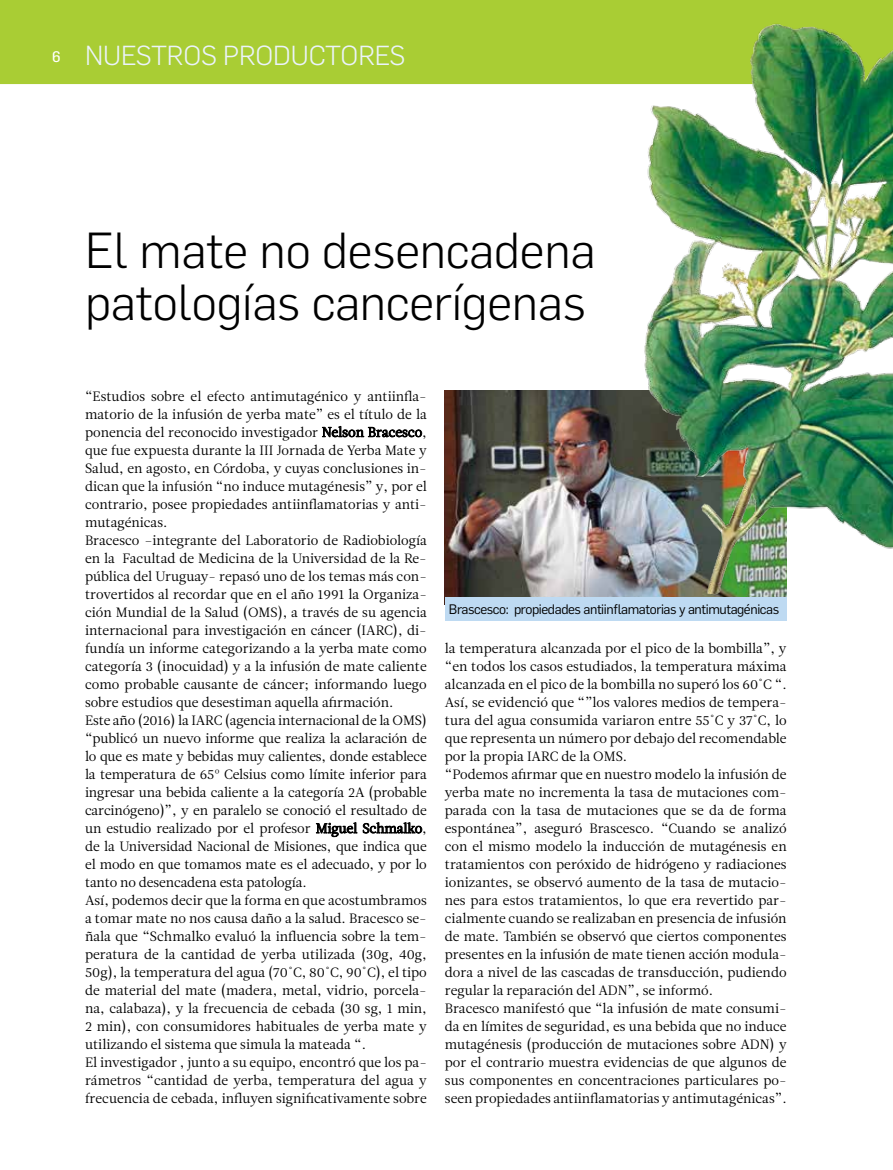
<style>
.page{position:relative;width:893px;height:1170px;background:#fff}
.page>*{position:absolute;margin:0;border:0;box-sizing:border-box;transform-origin:0 0}
.t1{font:300 49.65px/52.5px "Flama";letter-spacing:-.005em;color:#000}
.t2{font:300 27px "Flama";letter-spacing:-.005em;color:#ebf3fb}
.t3{font:13.5px/18px "Leitura News Roman 1";color:#000}
.t4{font:13.5px "Flama";letter-spacing:-.03em;color:#000}
.s1{font-family:"Flama Basic";font-weight:400;font-size:15px;color:#fff}
</style>
<div class="page">
<div style="left:0;top:0;width:893px;height:84px;background:#a9cd34"></div>
<svg style="left:322px;top:426px;width:100px;height:11px"></svg>
<svg style="left:316px;top:822px;width:106px;height:15px"></svg>
<img style="left:445px;top:390px;width:342px;height:207px">
<div style="left:445px;top:597px;width:342px;height:24px;background:#bedaf2"></div>
<img style="left:601px;top:11px;width:292px;height:582px">
<h2 class="t2" style="left:52px;top:37px;width:355px"><span class="s1">6</span> NUESTROS PRODUCTORES</h2>
<h1 class="t1" style="left:85px;top:221px;width:512px">El mate no desencadena patologías cancerígenas</h1>
<p class="t3" style="left:85px;top:387px;width:343px">“Estudios sobre el efecto antimutagénico y antiinfla&shy;matorio de la infusión de yerba mate” es el título de la ponencia del reconocido investigador Nelson Bracesco, que fue expuesta durante la III Jornada de Yerba Mate y Salud, en agosto, en Córdoba, y cuyas conclusiones in&shy;dican que la infusión “no induce mutagénesis” y, por el contrario, posee propiedades antiinflamatorias y anti&shy;mutagénicas.<br>Bracesco –integrante del Laboratorio de Radiobiología en la Facultad de Medicina de la Universidad de la Re&shy;pública del Uruguay- repasó uno de los temas más con&shy;trovertidos al recordar que en el año 1991 la Organiza&shy;ción Mundial de la Salud (OMS), a través de su agencia internacional para investigación en cáncer (IARC), di&shy;fundía un informe categorizando a la yerba mate como categoría 3 (inocuidad) y a la infusión de mate caliente como probable causante de cáncer; informando luego sobre estudios que desestiman aquella afirmación.<br>Este año (2016) la IARC (agencia internacional de la OMS) “publicó un nuevo informe que realiza la aclaración de lo que es mate y bebidas muy calientes, donde establece la temperatura de 65º Celsius como límite inferior para ingresar una bebida caliente a la categoría 2A (probable carcinógeno)”, y en paralelo se conoció el resultado de un estudio realizado por el profesor Miguel Schmalko, de la Universidad Nacional de Misiones, que indica que el modo en que tomamos mate es el adecuado, y por lo tanto no desencadena esta patología.<br>Así, podemos decir que la forma en que acostumbramos a tomar mate no nos causa daño a la salud. Bracesco se&shy;ñala que “Schmalko evaluó la influencia sobre la tem&shy;peratura de la cantidad de yerba utilizada (30g, 40g, 50g), la temperatura del agua (70°C, 80°C, 90°C), el tipo de material del mate (madera, metal, vidrio, porcela&shy;na, calabaza), y la frecuencia de cebada (30 sg, 1 min, 2 min), con consumidores habituales de yerba mate y utilizando el sistema que simula la mateada “.<br>El investigador , junto a su equipo, encontró que los pa&shy;rámetros “cantidad de yerba, temperatura del agua y frecuencia de cebada, influyen significativamente sobre</p>
<p class="t4" style="left:449px;top:600px;width:332px">Brascesco: propiedades antiinflamatorias y antimutagénicas</p>
<p class="t3" style="left:445px;top:639px;width:343px">la temperatura alcanzada por el pico de la bombilla”, y “en todos los casos estudiados, la temperatura máxima alcanzada en el pico de la bombilla no superó los 60°C “.<br>Así, se evidenció que “”los valores medios de tempera&shy;tura del agua consumida variaron entre 55°C y 37°C, lo que representa un número por debajo del recomendable por la propia IARC de la OMS.<br>“Podemos afirmar que en nuestro modelo la infusión de yerba mate no incrementa la tasa de mutaciones com&shy;parada con la tasa de mutaciones que se da de forma espontánea”, aseguró Brascesco. “Cuando se analizó con el mismo modelo la inducción de mutagénesis en tratamientos con peróxido de hidrógeno y radiaciones ionizantes, se observó aumento de la tasa de mutacio&shy;nes para estos tratamientos, lo que era revertido par&shy;cialmente cuando se realizaban en presencia de infusión de mate. También se observó que ciertos componentes presentes en la infusión de mate tienen acción modula&shy;dora a nivel de las cascadas de transducción, pudiendo regular la reparación del ADN”, se informó.<br>Bracesco manifestó que “la infusión de mate consumi&shy;da en límites de seguridad, es una bebida que no induce mutagénesis (producción de mutaciones sobre ADN) y por el contrario muestra evidencias de que algunos de sus componentes en concentraciones particulares po&shy;seen propiedades antiinflamatorias y antimutagénicas”.</p>
</div>
